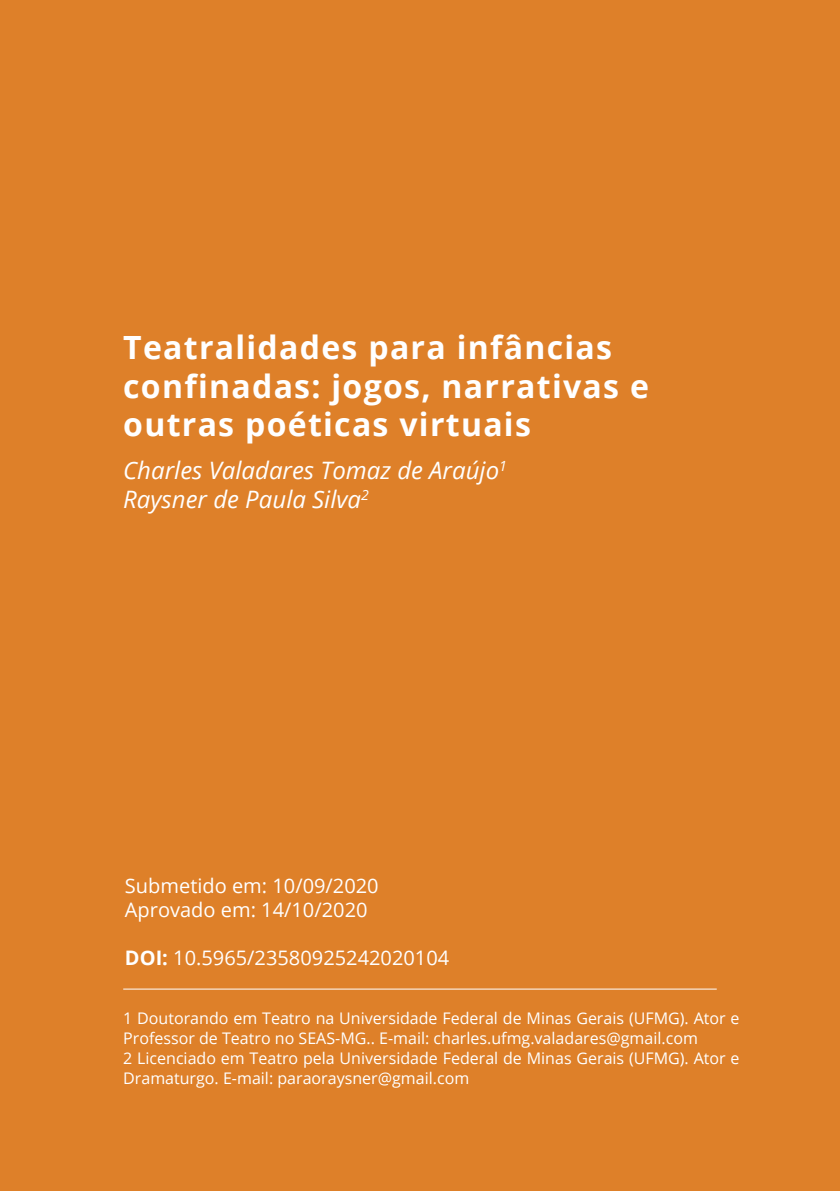
<style>
.page{position:relative;width:840px;height:1191px;background:#fff}
.page>*{position:absolute;margin:0;border:0;box-sizing:border-box;transform-origin:0 0}
.t1{font:700 32px/38.4px "Open Sans";letter-spacing:.04em;color:#fff}
.t2{font:italic 24px/28.8px "Open Sans";color:#fff}
.t3{font:20px/24px "Open Sans";color:#fff}
.t4{font:16px/20px "Open Sans";color:#fff}
.s1{font-weight:700}
</style>
<div class="page">
<div style="left:0;top:0;width:839px;height:1191px;background:#de8029"></div>
<hr style="left:123px;top:988px;width:593px;height:1px;background:#fff">
<h1 class="t1" style="left:123px;top:328px;width:527px">Teatralidades para infâncias confinadas: jogos, narrativas e outras poéticas virtuais</h1>
<h2 class="t2" style="left:123px;top:455px;width:385px">Charles Valadares Tomaz de Araújo<sup>1<br></sup>Raysner de Paula Silva<sup>2</sup></h2>
<p class="t3" style="left:125px;top:873px;width:255px">Submetido em: 10/09/2020<br>Aprovado em: 14/10/2020</p>
<p class="t3" style="left:125px;top:945px;width:326px"><span class="s1">DOI:</span> 10.5965/23580925242020104</p>
<p class="t4" style="left:123px;top:1008px;width:617px">1 Doutorando em Teatro na Universidade Federal de Minas Gerais (UFMG). Ator e Professor de Teatro no SEAS-MG.. E-mail: charles.ufmg.valadares@gmail.com<br>2 Licenciado em Teatro pela Universidade Federal de Minas Gerais (UFMG). Ator e Dramaturgo. E-mail: paraoraysner@gmail.com</p>
</div>
